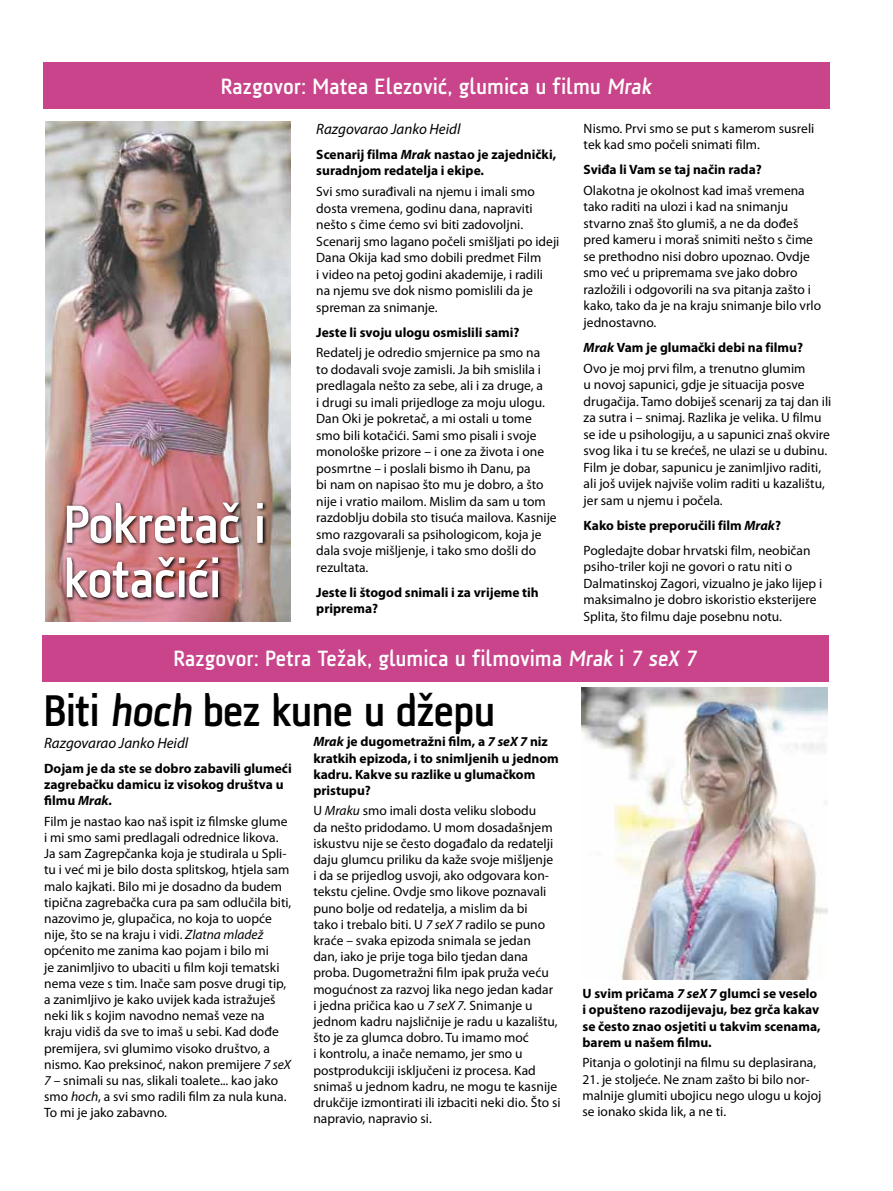
<style>
.page{position:relative;width:893px;height:1191px;background:#fff}
.page>*{position:absolute;margin:0;border:0;box-sizing:border-box;transform-origin:0 0}
.t1{font:500 54.45px/54.4px "AF Klampenborg";color:#fff}
.t2{font:500 45px "AF Klampenborg";color:#000}
.t3{font:500 22.5px "AF Klampenborg";letter-spacing:.025em;color:#fff}
.t4{font:italic 15px "Myriad Pro";color:#000}
.t5{font:13.5px/16.2px "Myriad Pro";color:#000}
.t6{font:700 13.5px/16.2px "Myriad Pro";color:#000}
.s1{font-style:italic}
.s2{font-family:"Cambria Math"}
.s3{font-weight:700;font-style:italic}
.s4{font-weight:700}
</style>
<div class="page">
<div style="left:42px;top:635px;width:786px;height:46px;background:#c9448a"></div>
<div style="left:43px;top:63px;width:786px;height:46px;background:#c9448a"></div>
<img style="left:582px;top:687px;width:245px;height:292px">
<img style="left:45px;top:121px;width:246px;height:500px">
<img style="left:65px;top:501px;width:203px;height:102px">
<h3 class="t3" style="left:221px;top:73px;width:435px">Razgovor: Matea Elezović, glumica u filmu Mrak</h3>
<h1 class="t1" style="left:64px;top:496px;width:203px">Pokretač i kotačići</h1>
<p class="t4" style="left:316px;top:119px;width:146px">Razgovarao Janko Heidl</p>
<p class="t6" style="left:316px;top:145px;width:241px">Scenarij filma <span class="s1">Mrak</span> nastao je zajednički, suradnjom redatelja i ekipe.</p>
<p class="t5" style="left:316px;top:183px;width:245px">Svi smo surađivali na njemu i imali smo dosta vremena, godinu dana, napraviti nešto s čime ćemo svi biti zadovoljni.<br>Scenarij smo lagano počeli smišljati po ideji Dana Okija kad smo dobili predmet Film<br>i video na petoj godini akademije, i radili na njemu sve dok nismo pomislili da je spreman za snimanje.</p>
<p class="t6" style="left:316px;top:323px;width:205px">Jeste li svoju ulogu osmislili sami?</p>
<p class="t5" style="left:316px;top:344px;width:242px">Redatelj je odredio smjernice pa smo na<br>to dodavali svoje zamisli. Ja bih smislila i predlagala nešto za sebe, ali i za druge, a<br>i drugi su imali prijedloge za moju ulogu.<br>Dan Oki je pokretač, a mi ostali u tome smo bili kotačići. Sami smo pisali i svoje monološke prizore <span class="s2">‒</span> i one za života i one posmrtne – i poslali bismo ih Danu, pa<br>bi nam on napisao što mu je dobro, a što nije i vratio mailom. Mislim da sam u tom razdoblju dobila sto tisuća mailova. Kasnije smo razgovarali sa psihologicom, koja je dala svoje mišljenje, i tako smo došli do rezultata.</p>
<p class="t6" style="left:316px;top:583px;width:224px">Jeste li štogod snimali i za vrijeme tih priprema?</p>
<p class="t5" style="left:584px;top:120px;width:232px">Nismo. Prvi smo se put s kamerom susreli tek kad smo počeli snimati film.</p>
<p class="t6" style="left:584px;top:161px;width:180px">Sviđa li Vam se taj način rada?</p>
<p class="t5" style="left:584px;top:182px;width:239px">Olakotna je okolnost kad imaš vremena tako raditi na ulozi i kad na snimanju stvarno znaš što glumiš, a ne da dođeš pred kameru i moraš snimiti nešto s čime se prethodno nisi dobro upoznao. Ovdje smo već u pripremama sve jako dobro razložili i odgovorili na sva pitanja zašto i kako, tako da je na kraju snimanje bilo vrlo jednostavno.</p>
<p class="t5" style="left:584px;top:337px;width:223px;line-height:20.7px"><span class="s3">Mrak</span> <span class="s4">Vam je glumački debi na filmu?<br></span>Ovo je moj prvi film, a trenutno glumim</p>
<p class="t5" style="left:584px;top:376px;width:249px">u novoj sapunici, gdje je situacija posve drugačija. Tamo dobiješ scenarij za taj dan ili za sutra i – snimaj. Razlika je velika. U filmu se ide u psihologiju, a u sapunici znaš okvire svog lika i tu se krećeš, ne ulazi se u dubinu.<br>Film je dobar, sapunicu je zanimljivo raditi, ali još uvijek najviše volim raditi u kazalištu, jer sam u njemu i počela.</p>
<p class="t5" style="left:584px;top:512px;width:228px;line-height:25px"><span class="s4">Kako biste preporučili film</span> <span class="s3">Mrak</span><span class="s4">?<br></span>Pogledajte dobar hrvatski film, neobičan</p>
<p class="t5" style="left:584px;top:558px;width:240px">psiho-triler koji ne govori o ratu niti o Dalmatinskoj Zagori, vizualno je jako lijep i maksimalno je dobro iskoristio eksterijere Splita, što filmu daje posebnu notu.</p>
<h3 class="t3" style="left:174px;top:645px;width:527px">Razgovor: Petra Težak, glumica u filmovima Mrak i 7 seX 7</h3>
<h2 class="t2" style="left:44px;top:685px;width:452px">Biti hoch bez kune u džepu</h2>
<p class="t4" style="left:44px;top:734px;width:146px">Razgovarao Janko Heidl</p>
<p class="t6" style="left:44px;top:759px;width:249px">Dojam je da ste se dobro zabavili glumeći zagrebačku damicu iz visokog društva u filmu <span class="s1">Mrak.</span></p>
<p class="t5" style="left:44px;top:813px;width:249px">Film je nastao kao naš ispit iz filmske glume i mi smo sami predlagali odrednice likova.<br>Ja sam Zagrepčanka koja je studirala u Spli&shy;tu i već mi je bilo dosta splitskog, htjela sam malo kajkati. Bilo mi je dosadno da budem tipična zagrebačka cura pa sam odlučila biti, nazovimo je, glupačica, no koja to uopće nije, što se na kraju i vidi. <span class="s1">Zlatna mladež </span>općenito me zanima kao pojam i bilo mi<br>je zanimljivo to ubaciti u film koji tematski nema veze s tim. Inače sam posve drugi tip, a zanimljivo je kako uvijek kada istražuješ neki lik s kojim navodno nemaš veze na kraju vidiš da sve to imaš u sebi. Kad dođe premijera, svi glumimo visoko društvo, a nismo. Kao preksinoć, nakon premijere <span class="s1">7 seX 7</span> – snimali su nas, slikali toalete... kao jako smo <span class="s1">hoch</span>, a svi smo radili film za nula kuna.<br>To mi je jako zabavno.</p>
<p class="t6" style="left:313px;top:733px;width:247px"><span class="s1">Mrak</span> je dugometražni film, a <span class="s1">7 seX 7</span> niz kratkih epizoda, i to snimljenih u jednom kadru. Kakve su razlike u glumačkom pristupu?</p>
<p class="t5" style="left:313px;top:802px;width:249px">U <span class="s1">Mraku</span> smo imali dosta veliku slobodu<br>da nešto pridodamo. U mom dosadašnjem iskustvu nije se često događalo da redatelji daju glumcu priliku da kaže svoje mišljenje<br>i da se prijedlog usvoji, ako odgovara kon&shy;tekstu cjeline. Ovdje smo likove poznavali puno bolje od redatelja, a mislim da bi<br>tako i trebalo biti. U <span class="s1">7 seX 7</span> radilo se puno kraće – svaka epizoda snimala se jedan<br>dan, iako je prije toga bilo tjedan dana proba. Dugometražni film ipak pruža veću mogućnost za razvoj lika nego jedan kadar<br>i jedna pričica kao u <span class="s1">7 seX 7.</span> Snimanje u jednom kadru najsličnije je radu u kazalištu, što je za glumca dobro. Tu imamo moć<br>i kontrolu, a inače nemamo, jer smo u postprodukciji isključeni iz procesa. Kad snimaš u jednom kadru, ne mogu te kasnije drukčije izmontirati ili izbaciti neki dio. Što si napravio, napravio si.</p>
<p class="t6" style="left:582px;top:985px;width:240px">U svim pričama <span class="s1">7 seX 7</span> glumci se veselo i opušteno razodijevaju, bez grča kakav se često znao osjetiti u takvim scenama, barem u našem filmu.</p>
<p class="t5" style="left:582px;top:1054px;width:235px">Pitanja o golotinji na filmu su deplasirana,</p>
<p class="t5" style="left:582px;top:1070px;width:240px">21. je stoljeće. Ne znam zašto bi bilo nor&shy;malnije glumiti ubojicu nego ulogu u kojoj se ionako skida lik, a ne ti.</p>
</div>
